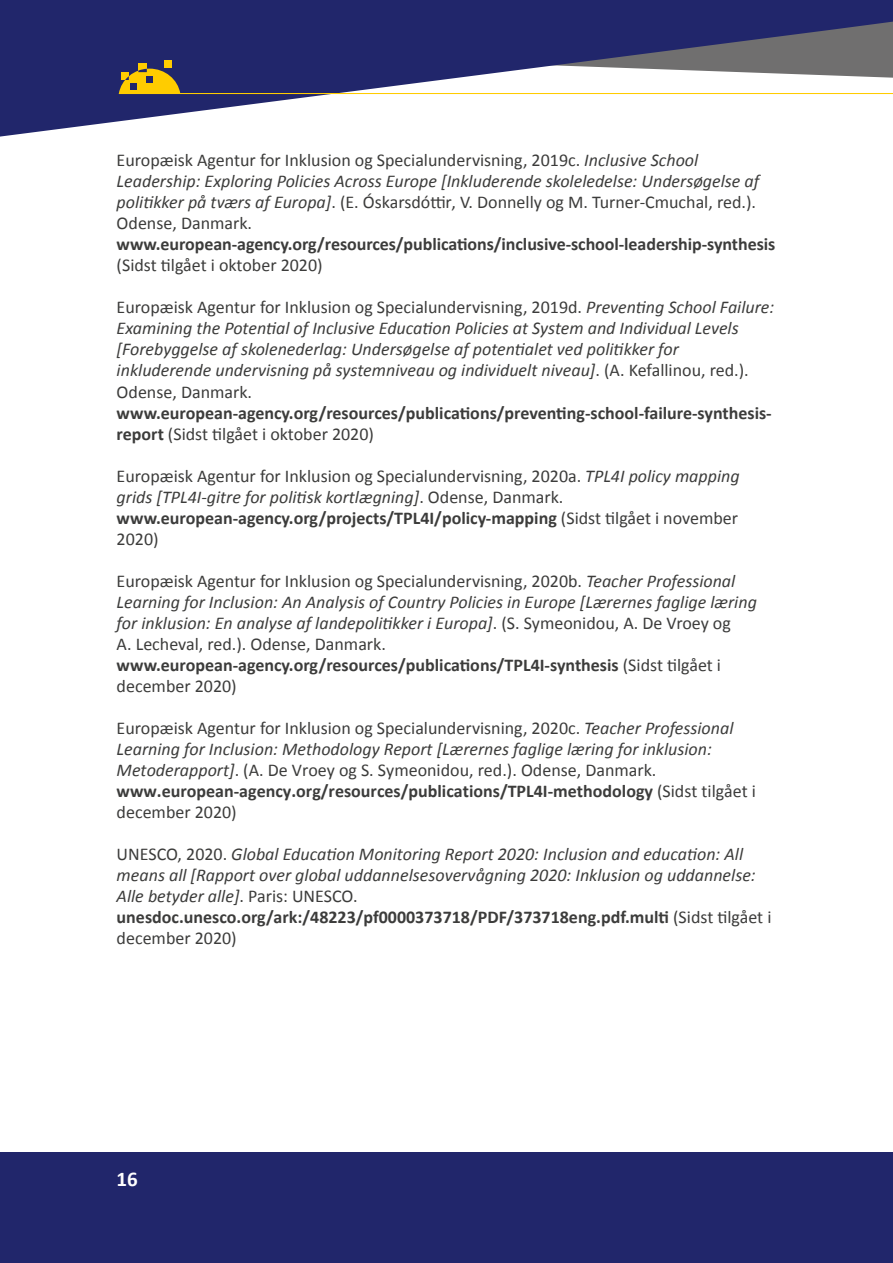
<style>
.page{position:relative;width:893px;height:1263px;background:#fff}
.page>*{position:absolute;margin:0;border:0;box-sizing:border-box;transform-origin:0 0}
.t1{font:700 21px "Calibri";color:#fff}
.t2{font:italic 18px/21px "Calibri";color:#3c3c3b}
.t3{font:18px/21px "Calibri";color:#3c3c3b}
.s1{font-style:italic}
.s2{font-weight:700}
.s3{font-style:normal}
.s4{font-weight:700;font-style:normal}
</style>
<div class="page">
<svg style="left:0;top:0;width:893px;height:137px;fill:#21266b"></svg>
<hr style="left:119px;top:93px;width:774px;height:1px;background:#fc0">
<div style="left:165px;top:61px;width:7px;height:7px;background:#fc0"></div>
<div style="left:138px;top:64px;width:9px;height:8px;background:#fc0"></div>
<svg style="left:119px;top:69px;width:61px;height:24px"></svg>
<div style="left:0;top:1153px;width:893px;height:110px;background:#21266b"></div>
<p class="t3" style="left:117px;top:149px;width:660px">Europæisk Agentur for Inklusion og Specialundervisning, 2019c. <span class="s1">Inclusive School Leadership: Exploring Policies Across Europe [Inkluderende skoleledelse: Undersøgelse af politikker på tværs af Europa]</span>. (E. Óskarsdóttir, V. Donnelly og M. Turner-Cmuchal, red.).<br>Odense, Danmark. <span class="s2">www.european-agency.org/resources/publications/inclusive-school-leadership-synthesis </span>(Sidst tilgået i oktober 2020)</p>
<p class="t2" style="left:117px;top:296px;width:659px"><span class="s3">Europæisk Agentur for Inklusion og Specialundervisning, 2019d.</span> Preventing School Failure:<br>Examining the Potential of Inclusive Education Policies at System and Individual Levels [Forebyggelse af skolenederlag: Undersøgelse af potentialet ved politikker for inkluderende undervisning på systemniveau og individuelt niveau]<span class="s3">. (A. Kefallinou, red.).<br>Odense, Danmark. </span><span class="s4">www.european-agency.org/resources/publications/preventing-school-failure-synthesis&shy;report</span> <span class="s3">(Sidst tilgået i oktober 2020)</span></p>
<p class="t3" style="left:117px;top:464px;width:624px">Europæisk Agentur for Inklusion og Specialundervisning, 2020a. <span class="s1">TPL4I policy mapping grids [TPL4I-gitre for politisk kortlægning]</span>. Odense, Danmark. <span class="s2">www.european-agency.org/projects/TPL4I/policy-mapping</span> (Sidst tilgået i november 2020)</p>
<p class="t2" style="left:117px;top:569px;width:642px"><span class="s3">Europæisk Agentur for Inklusion og Specialundervisning, 2020b.</span> Teacher Professional Learning for Inclusion: An Analysis of Country Policies in Europe [Lærernes faglige læring for inklusion: En analyse af landepolitikker i Europa]<span class="s3">. (S. Symeonidou, A. De Vroey og<br>A. Lecheval, red.). Odense, Danmark. </span><span class="s4">www.european-agency.org/resources/publications/TPL4I-synthesis</span> <span class="s3">(Sidst tilgået i december 2020)</span></p>
<p class="t3" style="left:117px;top:716px;width:641px">Europæisk Agentur for Inklusion og Specialundervisning, 2020c. <span class="s1">Teacher Professional Learning for Inclusion: Methodology Report [Lærernes faglige læring for inklusion:<br>Metoderapport]</span>. (A. De Vroey og S. Symeonidou, red.). Odense, Danmark. <span class="s2">www.european-agency.org/resources/publications/TPL4I-methodology</span> (Sidst tilgået i december 2020)</p>
<p class="t2" style="left:117px;top:842px;width:656px"><span class="s3">UNESCO, 2020.</span> Global Education Monitoring Report 2020: Inclusion and education: All means all [Rapport over global uddannelsesovervågning 2020: Inklusion og uddannelse:<br>Alle betyder alle]<span class="s3">. Paris: UNESCO. </span><span class="s4">unesdoc.unesco.org/ark:/48223/pf0000373718/PDF/373718eng.pdf.multi</span> <span class="s3">(Sidst tilgået i december 2020)</span></p>
<p class="t1" style="left:116px;top:1165px;width:23px">16</p>
</div>
